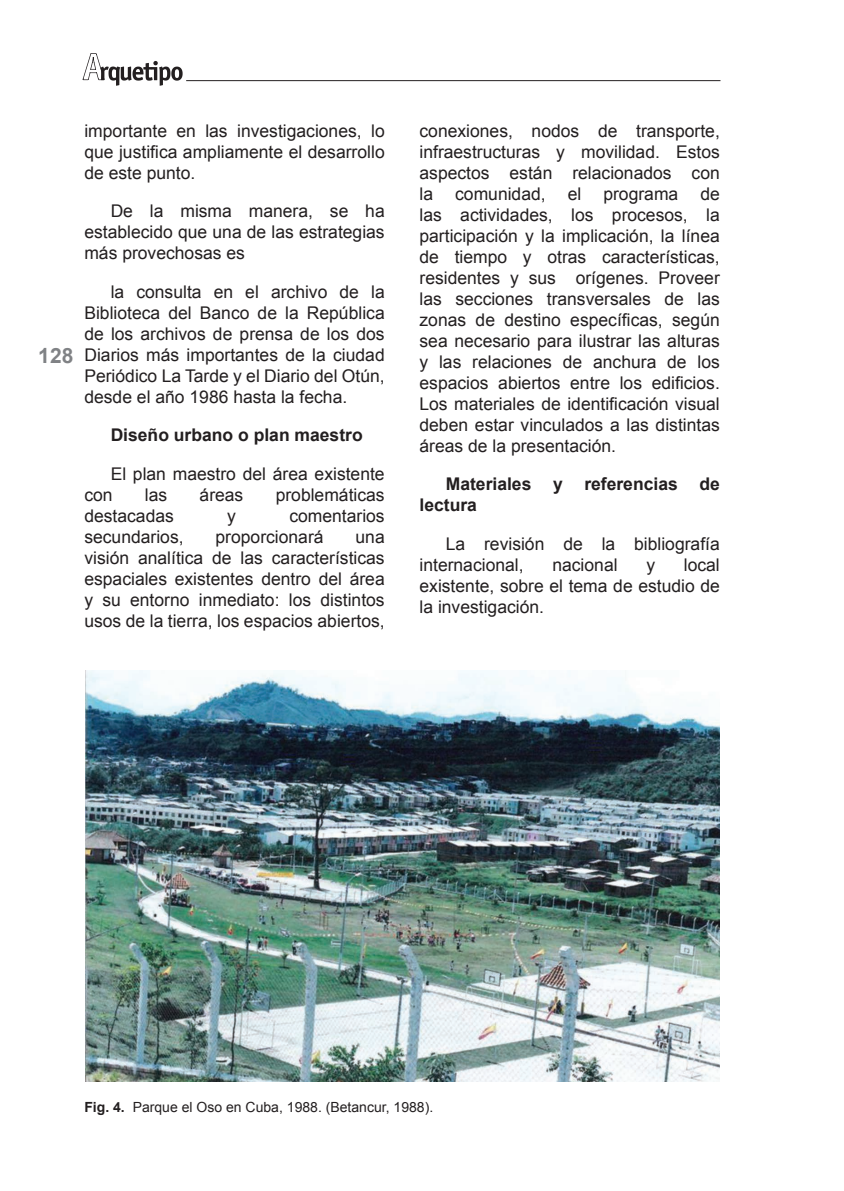
<style>
.page{position:relative;width:844px;height:1191px;background:#fff}
.page>*{position:absolute;margin:0;border:0;box-sizing:border-box;transform-origin:0 0}
.t1{font:700 21px "Arial";color:#808285}
.t2{font:17.5px/21px "Arial";color:#231f20;text-align:justify}
.t3{font:700 17.5px/21px "Arial";color:#231f20}
.t4{font:14px "Arial";color:#231f20}
.s1{font-weight:700}
</style>
<div class="page">
<svg style="left:83px;top:53px;width:99px;height:33px"></svg>
<hr style="left:186px;top:80px;width:534px;height:1px;background:#231f20">
<img style="left:85px;top:671px;width:634px;height:410px">
<p class="t1" style="left:38px;top:341px;width:37px">128</p>
<p class="t2" style="left:84px;top:120px;width:302px">importante en las investigaciones, lo que justifica ampliamente el desarrollo de este punto.</p>
<p class="t2" style="left:84px;top:201px;width:302px;text-indent:26px">De la misma manera, se ha establecido que una de las estrategias más provechosas es</p>
<p class="t2" style="left:84px;top:281px;width:302px;text-indent:26px">la consulta en el archivo de la Biblioteca del Banco de la República de los archivos de prensa de los dos Diarios más importantes de la ciudad Periódico La Tarde y el Diario del Otún, desde el año 1986 hasta la fecha.</p>
<p class="t3" style="left:111px;top:425px;width:253px">Diseño urbano o plan maestro</p>
<p class="t2" style="left:84px;top:463px;width:302px;text-indent:26px">El plan maestro del área existente con</p>
<p class="t2" style="left:145px;top:484px;width:24px">las</p>
<p class="t2" style="left:199px;top:484px;width:45px">áreas</p>
<p class="t2" style="left:275px;top:484px;width:110px">problemáticas</p>
<p class="t2" style="left:84px;top:505px;width:91px">destacadas</p>
<p class="t2" style="left:227px;top:505px;width:10px">y</p>
<p class="t2" style="left:289px;top:505px;width:97px">comentarios</p>
<p class="t2" style="left:84px;top:526px;width:101px">secundarios,</p>
<p class="t2" style="left:215px;top:526px;width:109px">proporcionará</p>
<p class="t2" style="left:84px;top:526px;width:302px;text-indent:271px">una visión analítica de las características espaciales existentes dentro del área y su entorno inmediato: los distintos usos de la tierra, los espacios abiertos,</p>
<p class="t2" style="left:419px;top:120px;width:302px">conexiones, nodos de transporte, infraestructuras y movilidad. Estos aspectos están relacionados con la</p>
<p class="t2" style="left:419px;top:183px;width:302px;text-indent:281px">de las actividades, los procesos, la participación y la implicación, la línea de tiempo y otras características, residentes y sus orígenes. Proveer las secciones transversales de las zonas de destino específicas, según sea necesario para ilustrar las alturas y las relaciones de anchura de los espacios abiertos entre los edificios.<br>Los materiales de identificación visual deben estar vinculados a las distintas áreas de la presentación.</p>
<p class="t3" style="left:419px;top:474px;width:302px;text-indent:26px">Materiales y referencias de lectura</p>
<p class="t2" style="left:419px;top:533px;width:302px;text-indent:26px">La revisión de la bibliografía internacional,</p>
<p class="t2" style="left:455px;top:183px;width:92px">comunidad,</p>
<p class="t2" style="left:567px;top:183px;width:15px">el</p>
<p class="t2" style="left:603px;top:183px;width:76px">programa</p>
<p class="t2" style="left:419px;top:554px;width:302px;text-indent:264px">local existente, sobre el tema de estudio de la investigación.</p>
<p class="t2" style="left:552px;top:554px;width:67px">nacional</p>
<p class="t2" style="left:646px;top:554px;width:10px">y</p>
<p class="t4" style="left:84px;top:1097px;width:350px"><span class="s1">Fig. 4.</span> Parque el Oso en Cuba, 1988. (Betancur, 1988).</p>
</div>
